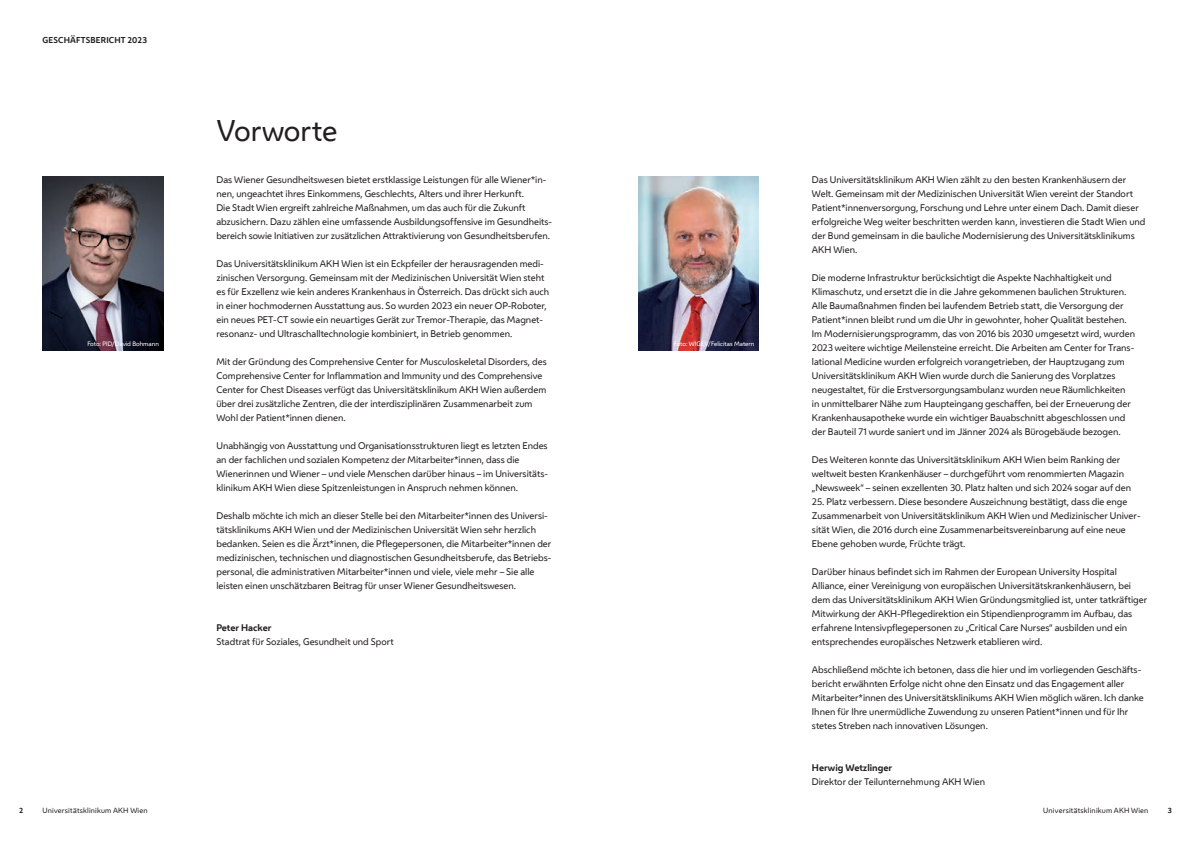
<style>
.page{position:relative;width:1191px;height:842px;background:#fff}
.page>*{position:absolute;margin:0;border:0;box-sizing:border-box;transform-origin:0 0}
.t1{font:28px "Wiener Melange";color:#231f20}
.t2{font:9px/14px "Wiener Melange";color:#231f20}
.t3{font:700 9px "Wiener Melange";color:#231f20}
.t4{font:700 8px "Wiener Melange";letter-spacing:.02em;color:#231f20}
.t5{font:7px "Wiener Melange";letter-spacing:.025em;color:#231f20}
.t6{font:700 7px "Wiener Melange";color:#231f20}
.t7{font:6px "Wiener Melange";color:#fff}
</style>
<div class="page">
<img style="left:43px;top:176px;width:120px;height:175px">
<img style="left:638px;top:176px;width:120px;height:175px">
<p class="t4" style="left:43px;top:34px;width:106px">GESCHÄFTSBERICHT 2023</p>
<h1 class="t1" style="left:216px;top:112px;width:122px">Vorworte</h1>
<p class="t2" style="left:216px;top:173px;width:337px">Das Wiener Gesundheitswesen bietet erstklassige Leistungen für alle Wiener*in&shy;nen, ungeachtet ihres Einkommens, Geschlechts, Alters und ihrer Herkunft.<br>Die Stadt Wien ergreift zahlreiche Maßnahmen, um das auch für die Zukunft abzusichern. Dazu zählen eine umfassende Ausbildungsoffensive im Gesundheits&shy;bereich sowie Initiativen zur zusätzlichen Attraktivierung von Gesundheitsberufen.</p>
<p class="t2" style="left:216px;top:257px;width:334px">Das Universitätsklinikum AKH Wien ist ein Eckpfeiler der herausragenden medi&shy;zinischen Versorgung. Gemeinsam mit der Medizinischen Universität Wien steht es für Exzellenz wie kein anderes Krankenhaus in Österreich. Das drückt sich auch in einer hochmodernen Ausstattung aus. So wurden 2023 ein neuer OP-Roboter, ein neues PET-CT sowie ein neuartiges Gerät zur Tremor-Therapie, das Magnet&shy;resonanz- und Ultraschalltechnologie kombiniert, in Betrieb genommen.</p>
<p class="t2" style="left:216px;top:355px;width:332px">Mit der Gründung des Comprehensive Center for Musculoskeletal Disorders, des Comprehensive Center for Inflammation and Immunity und des Comprehensive Center for Chest Diseases verfügt das Universitätsklinikum AKH Wien außerdem über drei zusätzliche Zentren, die der interdisziplinären Zusammenarbeit zum Wohl der Patient*innen dienen.</p>
<p class="t2" style="left:216px;top:439px;width:333px">Unabhängig von Ausstattung und Organisationsstrukturen liegt es letzten Endes an der fachlichen und sozialen Kompetenz der Mitarbeiter*innen, dass die Wienerinnen und Wiener – und viele Menschen darüber hinaus – im Universitäts&shy;klinikum AKH Wien diese Spitzenleistungen in Anspruch nehmen können.</p>
<p class="t2" style="left:216px;top:509px;width:336px">Deshalb möchte ich mich an dieser Stelle bei den Mitarbeiter*innen des Universi&shy;tätsklinikums AKH Wien und der Medizinischen Universität Wien sehr herzlich bedanken. Seien es die Ärzt*innen, die Pflegepersonen, die Mitarbeiter*innen der medizinischen, technischen und diagnostischen Gesundheitsberufe, das Betriebs&shy;personal, die administrativen Mitarbeiter*innen und viele, viele mehr – Sie alle leisten einen unschätzbaren Beitrag für unser Wiener Gesundheitswesen.</p>
<p class="t3" style="left:216px;top:622px;width:57px">Peter Hacker</p>
<p class="t2" style="left:216px;top:635px;width:179px">Stadtrat für Soziales, Gesundheit und Sport</p>
<p class="t7" style="left:87px;top:340px;width:73px">Foto: PID/David Bohmann</p>
<p class="t7" style="left:674px;top:340px;width:82px">Foto: WIGEV/Felicitas Matern</p>
<p class="t2" style="left:812px;top:173px;width:335px">Das Universitätsklinikum AKH Wien zählt zu den besten Krankenhäusern der Welt. Gemeinsam mit der Medizinischen Universität Wien vereint der Standort Patient*innenversorgung, Forschung und Lehre unter einem Dach. Damit dieser erfolgreiche Weg weiter beschritten werden kann, investieren die Stadt Wien und der Bund gemeinsam in die bauliche Modernisierung des Universitätsklinikums AKH Wien.</p>
<p class="t2" style="left:812px;top:271px;width:324px">Die moderne Infrastruktur berücksichtigt die Aspekte Nachhaltigkeit und Klimaschutz, und ersetzt die in die Jahre gekommenen baulichen Strukturen.<br>Alle Baumaßnahmen finden bei laufendem Betrieb statt, die Versorgung der Patient*innen bleibt rund um die Uhr in gewohnter, hoher Qualität bestehen.<br>Im Modernisierungsprogramm, das von 2016 bis 2030 umgesetzt wird, wurden 2023 weitere wichtige Meilensteine erreicht. Die Arbeiten am Center for Trans&shy;lational Medicine wurden erfolgreich vorangetrieben, der Hauptzugang zum Universitätsklinikum AKH Wien wurde durch die Sanierung des Vorplatzes neugestaltet, für die Erstversorgungsambulanz wurden neue Räumlichkeiten in unmittelbarer Nähe zum Haupteingang geschaffen, bei der Erneuerung der Krankenhausapotheke wurde ein wichtiger Bauabschnitt abgeschlossen und der Bauteil 71 wurde saniert und im Jänner 2024 als Bürogebäude bezogen.</p>
<p class="t2" style="left:812px;top:453px;width:321px">Des Weiteren konnte das Universitätsklinikum AKH Wien beim Ranking der weltweit besten Krankenhäuser – durchgeführt vom renommierten Magazin „Newsweek“ – seinen exzellenten 30. Platz halten und sich 2024 sogar auf den</p>
<p class="t2" style="left:812px;top:495px;width:330px">25. Platz verbessern. Diese besondere Auszeichnung bestätigt, dass die enge Zusammenarbeit von Universitätsklinikum AKH Wien und Medizinischer Univer&shy;sität Wien, die 2016 durch eine Zusammenarbeitsvereinbarung auf eine neue Ebene gehoben wurde, Früchte trägt.</p>
<p class="t2" style="left:812px;top:565px;width:337px">Darüber hinaus befindet sich im Rahmen der European University Hospital Alliance, einer Vereinigung von europäischen Universitätskrankenhäusern, bei dem das Universitätsklinikum AKH Wien Gründungsmitglied ist, unter tatkräftiger Mitwirkung der AKH-Pflegedirektion ein Stipendienprogramm im Aufbau, das erfahrene Intensivpflegepersonen zu „Critical Care Nurses“ ausbilden und ein entsprechendes europäisches Netzwerk etablieren wird.</p>
<p class="t2" style="left:812px;top:663px;width:333px">Abschließend möchte ich betonen, dass die hier und im vorliegenden Geschäfts&shy;bericht erwähnten Erfolge nicht ohne den Einsatz und das Engagement aller Mitarbeiter*innen des Universitätsklinikums AKH Wien möglich wären. Ich danke Ihnen für Ihre unermüdliche Zuwendung zu unseren Patient*innen und für Ihr stetes Streben nach innovativen Lösungen.</p>
<p class="t3" style="left:812px;top:762px;width:82px">Herwig Wetzlinger</p>
<p class="t2" style="left:812px;top:775px;width:175px">Direktor der Teilunternehmung AKH Wien</p>
<p class="t5" style="left:43px;top:806px;width:107px">Universitätsklinikum AKH Wien</p>
<p class="t5" style="left:1043px;top:806px;width:107px">Universitätsklinikum AKH Wien</p>
<p class="t6" style="left:19px;top:806px;width:6px">2</p>
<p class="t6" style="left:1167px;top:806px;width:6px">3</p>
</div>
